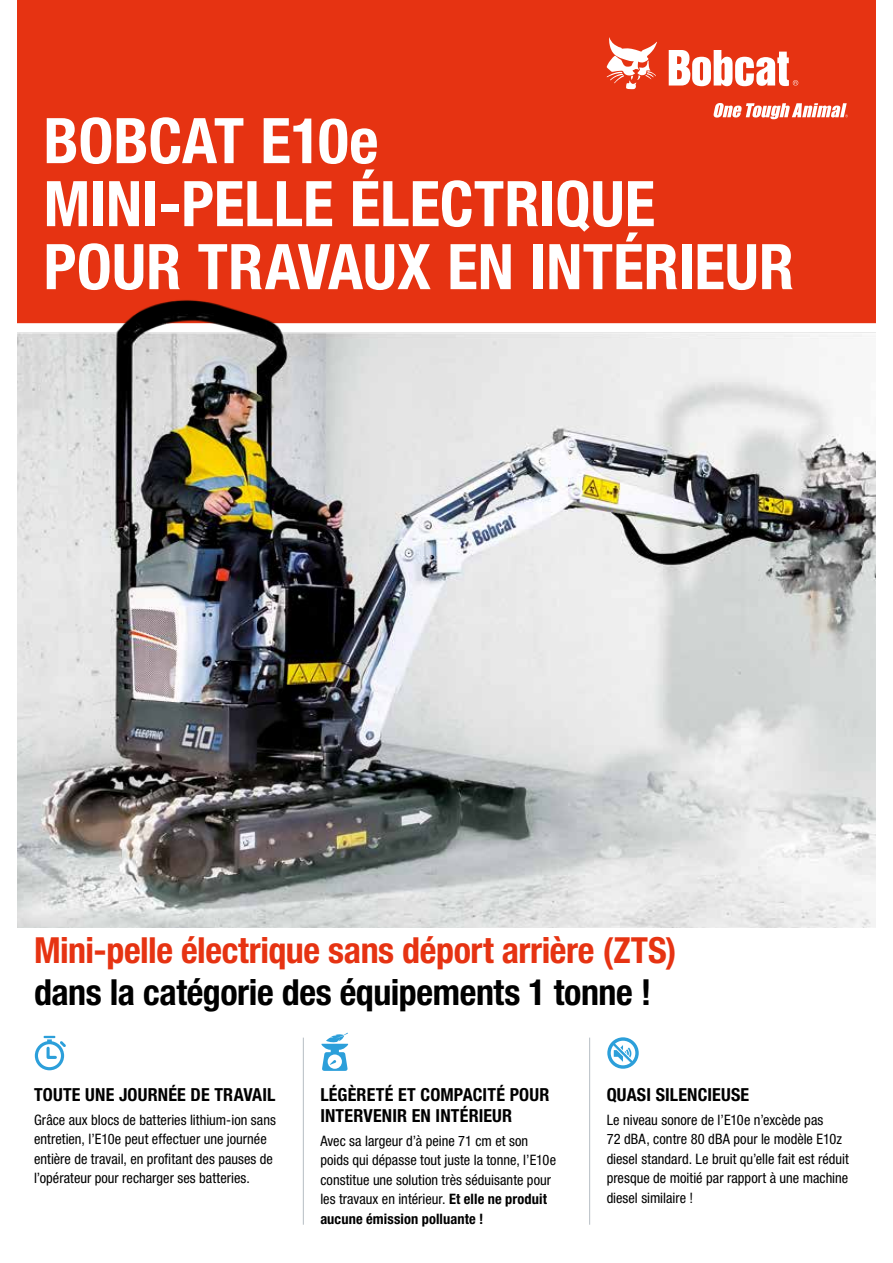
<style>
.page{position:relative;width:893px;height:1263px;background:#fff}
.page>*{position:absolute;margin:0;border:0;box-sizing:border-box;transform-origin:0 0}
.t1{font:700 condensed 63px/63px "Helvetica Neue LT Pro";color:#fff}
.t2{font:700 condensed 36px "Helvetica Neue LT Pro";letter-spacing:-.01em;color:#e63312}
.t3{font:700 condensed 36px "Helvetica Neue LT Pro";letter-spacing:-.01em;color:#000}
.t4{font:700 condensed 18px/21px "Helvetica Neue LT Pro";letter-spacing:.01em;color:#000}
.t5{font:condensed 14.4px/19.5px "Helvetica Neue LT Pro";letter-spacing:.005em;color:#000}
.s1{font-weight:700}
</style>
<div class="page">
<div style="left:17px;top:0;width:859px;height:289px;background:#e63312"></div>
<svg style="left:669px;top:50px;width:129px;height:36px"></svg>
<svg style="left:606px;top:37px;width:51px;height:52px"></svg>
<svg style="left:713px;top:103px;width:135px;height:16px"></svg>
<img style="left:17px;top:289px;width:859px;height:638px">
<hr style="left:303px;top:1037px;width:1px;height:188px;background:#b6bdc3">
<hr style="left:589px;top:1037px;width:1px;height:188px;background:#b6bdc3">
<svg style="left:35px;top:1036px;width:31px;height:34px"></svg>
<svg style="left:321px;top:1032px;width:27px;height:39px"></svg>
<svg style="left:607px;top:1037px;width:32px;height:32px"></svg>
<h1 class="t1" style="left:44px;top:110px;width:752px">BOBCAT E10e<br>MINI-PELLE ÉLECTRIQUE<br>POUR TRAVAUX EN INTÉRIEUR</h1>
<h2 class="t2" style="left:34px;top:929px;width:644px">Mini-pelle électrique sans déport arrière (ZTS)</h2>
<h2 class="t3" style="left:34px;top:971px;width:619px">dans la catégorie des équipements 1 tonne !</h2>
<p class="t4" style="left:34px;top:1084px;width:243px">TOUTE UNE JOURNÉE DE TRAVAIL</p>
<p class="t5" style="left:34px;top:1110px;width:243px">Grâce aux blocs de batteries lithium-ion sans entretien, l’E10e peut effectuer une journée entière de travail, en profitant des pauses de l’opérateur pour recharger ses batteries.</p>
<p class="t4" style="left:320px;top:1084px;width:231px">LÉGÈRETÉ ET COMPACITÉ POUR<br>INTERVENIR EN INTÉRIEUR</p>
<p class="t5" style="left:320px;top:1131px;width:237px">Avec sa largeur d’à peine 71 cm et son poids qui dépasse tout juste la tonne, l’E10e constitue une solution très séduisante pour les travaux en intérieur. <span class="s1">Et elle ne produit aucune émission polluante !</span></p>
<p class="t4" style="left:607px;top:1084px;width:144px">QUASI SILENCIEUSE</p>
<p class="t5" style="left:607px;top:1110px;width:244px">Le niveau sonore de l’E10e n’excède pas<br>72 dBA, contre 80 dBA pour le modèle E10z diesel standard. Le bruit qu’elle fait est réduit presque de moitié par rapport à une machine diesel similaire !</p>
</div>
